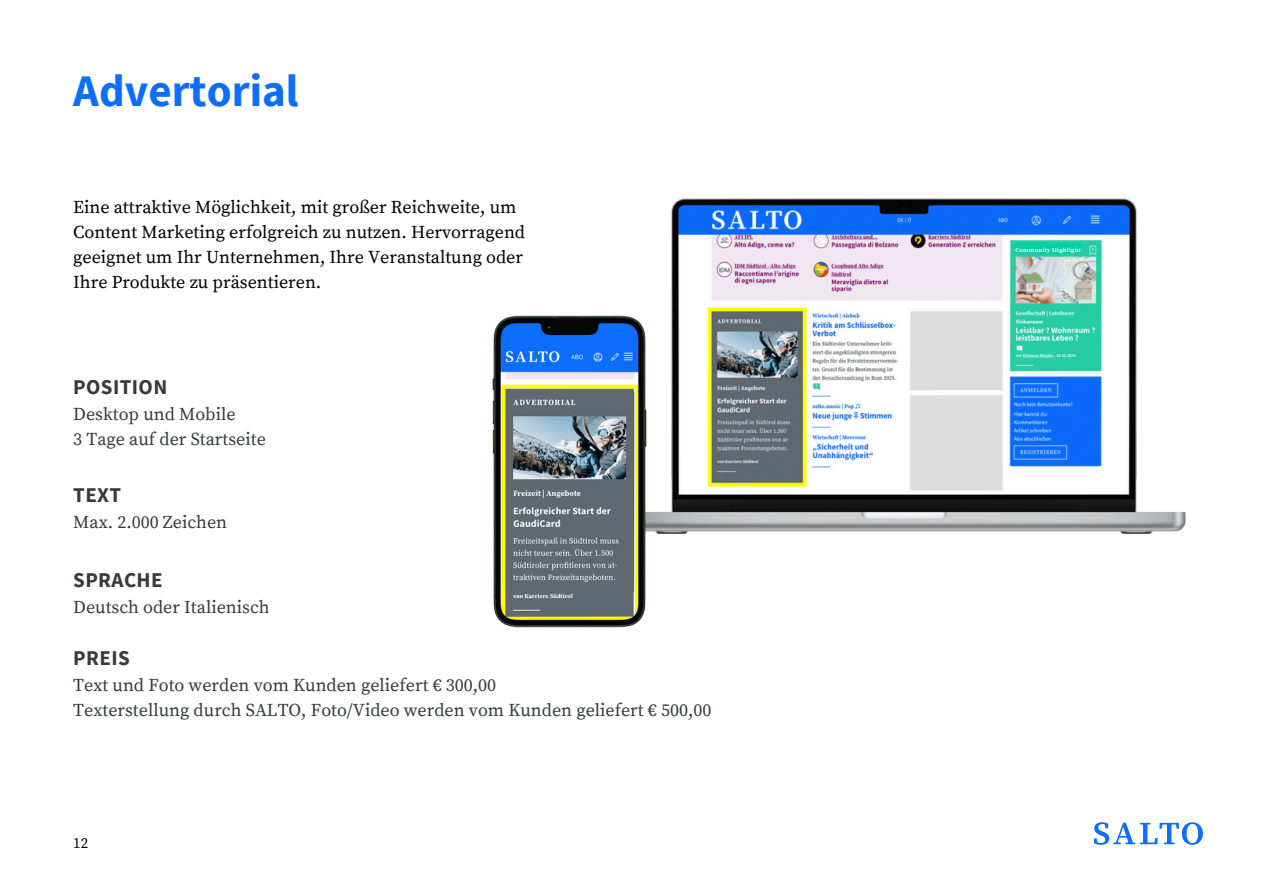
<style>
.page{position:relative;width:1263px;height:894px;background:#fff}
.page>*{position:absolute;margin:0;border:0;box-sizing:border-box;transform-origin:0 0}
.t1{font:700 45px "Source Sans Pro";color:#0d6efd}
.t2{font:700 21px "Source Sans Pro";letter-spacing:.02em;color:#373a3c}
.t3{font:18px/24.8px "Source Serif Pro";color:#373a3c}
.t4{font:18px/24.8px "Source Serif Pro";color:#000}
.t5{font:15px "Source Serif Pro";color:#000}
.t6{font:700 6.15px "Source Serif Pro";letter-spacing:.04em;color:#fff}
</style>
<div class="page">
<img style="left:647px;top:198px;width:538px;height:335px">
<img style="left:492px;top:315px;width:155px;height:313px">
<svg style="left:1094px;top:822px;width:109px;height:22px"></svg>
<div style="left:1015px;top:243px;width:66px;height:11px;background:#03cea4"></div>
<h1 class="t1" style="left:73px;top:62px;width:227px">Advertorial</h1>
<h2 class="t4" style="left:73px;top:195px;width:453px">Eine attraktive Möglichkeit, mit großer Reichweite, um Content Marketing erfolgreich zu nutzen. Hervorragend geeignet um Ihr Unternehmen, Ihre Veranstaltung oder Ihre Produkte zu präsentieren.</h2>
<h2 class="t2" style="left:73px;top:373px;width:96px">POSITION</h2>
<h2 class="t3" style="left:73px;top:402px;width:194px">Desktop und Mobile<br>3 Tage auf der Startseite</h2>
<p class="t2" style="left:73px;top:481px;width:50px">TEXT</p>
<p class="t3" style="left:73px;top:510px;width:155px">Max. 2.000 Zeichen</p>
<p class="t2" style="left:73px;top:565px;width:91px">SPRACHE</p>
<p class="t3" style="left:73px;top:594px;width:198px">Deutsch oder Italienisch</p>
<p class="t2" style="left:73px;top:644px;width:58px">PREIS</p>
<p class="t3" style="left:73px;top:673px;width:640px">Text und Foto werden vom Kunden geliefert € 300,00<br>Texterstellung durch SALTO, Foto/Video werden vom Kunden geliefert € 500,00</p>
<h2 class="t5" style="left:73px;top:834px;width:16px">12</h2>
<h2 class="t6" style="left:1015px;top:246px;width:67px">Community Highlight</h2>
</div>
